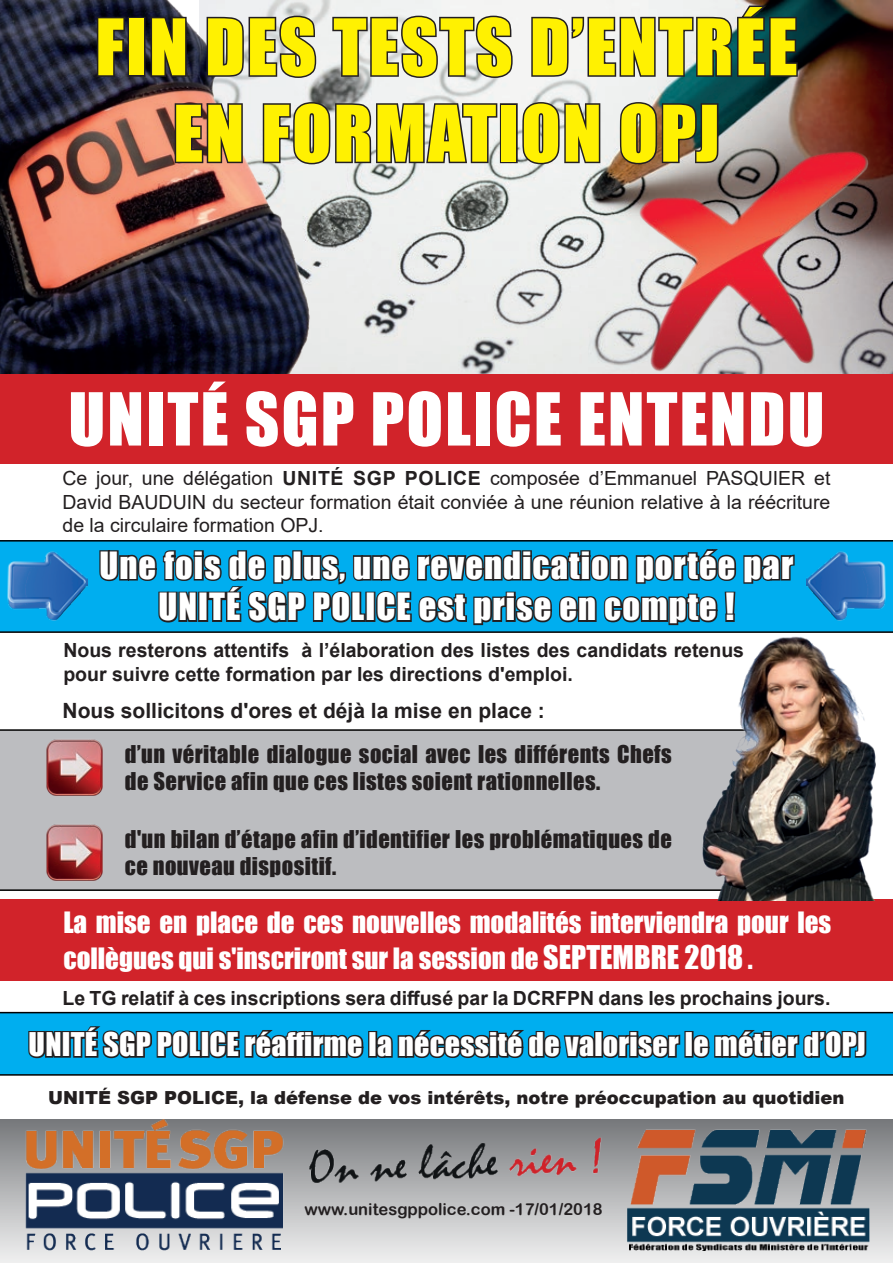
<style>
.page{position:relative;width:893px;height:1263px;background:#fff}
.page>*{position:absolute;margin:0;border:0;box-sizing:border-box;transform-origin:0 0}
.t1{font:72px/86.4px "Impact";letter-spacing:.03em;color:#fff101;text-align:center}
.t2{font:67.5px "Impact";letter-spacing:.03em;color:#fff}
.t3{font:34.5px/41.4px "Impact";letter-spacing:.03em;color:#fff;text-align:center}
.t4{font:30px "Impact";letter-spacing:.01em;color:#fff}
.t5{font:27px/36px "Impact";color:#fff}
.t6{font:22.5px/27px "Impact";letter-spacing:.02em;color:#231f20}
.t7{font:700 21px "Arial";color:#231f20}
.t8{font:700 19.5px/23.4px "Arial";color:#231f20}
.t9{font:19.5px/23.4px "Arial";color:#231f20;text-align:justify}
.t10{font:900 18px "Arial";color:#231f20}
.t11{font:16.5px "Arial Rounded MT Bold";color:#231f20}
.s1{font-weight:700}
.s2{font-size:30px}
</style>
<div class="page">
<svg style="left:0;top:1012px;width:893px;height:64px;background:#029ed8"></svg>
<div style="left:0;top:899px;width:893px;height:81px;background:#d1232a"></div>
<div style="left:0;top:729px;width:693px;height:162px;background:#bcbdc0"></div>
<svg style="left:0;top:540px;width:893px;height:93px;background:#018abe"></svg>
<img style="left:493px;top:0;width:400px;height:374px">
<img style="left:0;top:0;width:493px;height:374px">
<div style="left:0;top:1119px;width:893px;height:144px;background:#ebebeb"></div>
<img style="left:0;top:1119px;width:893px;height:132px">
<img style="left:1px;top:548px;width:86px;height:77px">
<svg style="left:95px;top:15px;width:31px;height:63px;background:#272838"></svg>
<div style="left:128px;top:17px;width:17px;height:60px;border:3px solid #231f20"></div>
<svg style="left:530px;top:3px;width:269px;height:75px"></svg>
<svg style="left:149px;top:14px;width:366px;height:152px"></svg>
<div style="left:500px;top:103px;width:18px;height:60px;border:3px solid #231f20"></div>
<svg style="left:521px;top:100px;width:81px;height:66px"></svg>
<svg style="left:618px;top:100px;width:102px;height:33px;background:#526460"></svg>
<div style="left:0;top:374px;width:893px;height:89px;background:#d1232a"></div>
<img style="left:693px;top:636px;width:183px;height:265px">
<svg style="left:27px;top:1023px;width:338px;height:39px;background:#0e7095"></svg>
<div style="left:368px;top:1031px;width:9px;height:27px;border:3px solid #231f20"></div>
<svg style="left:374px;top:1027px;width:308px;height:49px;background:#0d79a3"></svg>
<div style="left:684px;top:1031px;width:9px;height:27px;border:3px solid #231f20"></div>
<svg style="left:690px;top:1027px;width:179px;height:33px;background:#10688a"></svg>
<svg style="left:98px;top:546px;width:698px;height:81px;background:#0c7aa4"></svg>
<img style="left:581px;top:133px;width:301px;height:241px">
<img style="left:806px;top:548px;width:87px;height:77px">
<img style="left:36px;top:729px;width:77px;height:77px">
<img style="left:36px;top:814px;width:77px;height:77px">
<h1 class="t1" style="left:95px;top:2px;width:704px">FIN DES TESTS D’ENTRÉE<br>EN FORMATION OPJ</h1>
<h2 class="t2" style="left:68px;top:367px;width:758px">UNITÉ SGP POLICE ENTENDU</h2>
<p class="t9" style="left:63px;top:467px;width:769px">Ce jour, une délégation <span class="s1">UNITÉ SGP POLICE</span> composée d’Emmanuel PASQUIER et David BAUDUIN du secteur formation était conviée à une réunion relative à la réécriture de la circulaire formation OPJ.</p>
<h3 class="t3" style="left:100px;top:544px;width:695px">Une fois de plus, une revendication portée par<br>UNITÉ SGP POLICE est prise en compte !</h3>
<p class="t8" style="left:63px;top:639px;width:682px">Nous resterons attentifs à l’élaboration des listes des candidats retenus pour suivre cette formation par les directions d'emploi.</p>
<p class="t7" style="left:63px;top:696px;width:484px">Nous sollicitons d'ores et déjà la mise en place :</p>
<p class="t6" style="left:125px;top:740px;width:548px">d’un véritable dialogue social avec les différents Chefs de Service afin que ces listes soient rationnelles.</p>
<p class="t6" style="left:125px;top:825px;width:548px">d'un bilan d’étape afin d’identifier les problématiques de ce nouveau dispositif.</p>
<h3 class="t5" style="left:63px;top:904px;width:769px">La mise en place de ces nouvelles modalités interviendra pour les collègues qui s'inscriront sur la session de <span class="s2">SEPTEMBRE 2018</span> .</h3>
<p class="t8" style="left:63px;top:987px;width:769px">Le TG relatif à ces inscriptions sera diffusé par la DCRFPN dans les prochains jours.</p>
<h3 class="t4" style="left:29px;top:1021px;width:839px">UNITÉ SGP POLICE réaffirme la nécessité de valoriser le métier d’OPJ</h3>
<p class="t10" style="left:48px;top:1084px;width:798px">UNITÉ SGP POLICE, la défense de vos intérêts, notre préoccupation au quotidien</p>
<p class="t11" style="left:304px;top:1199px;width:300px">www.unitesgppolice.com -17/01/2018</p>
</div>
